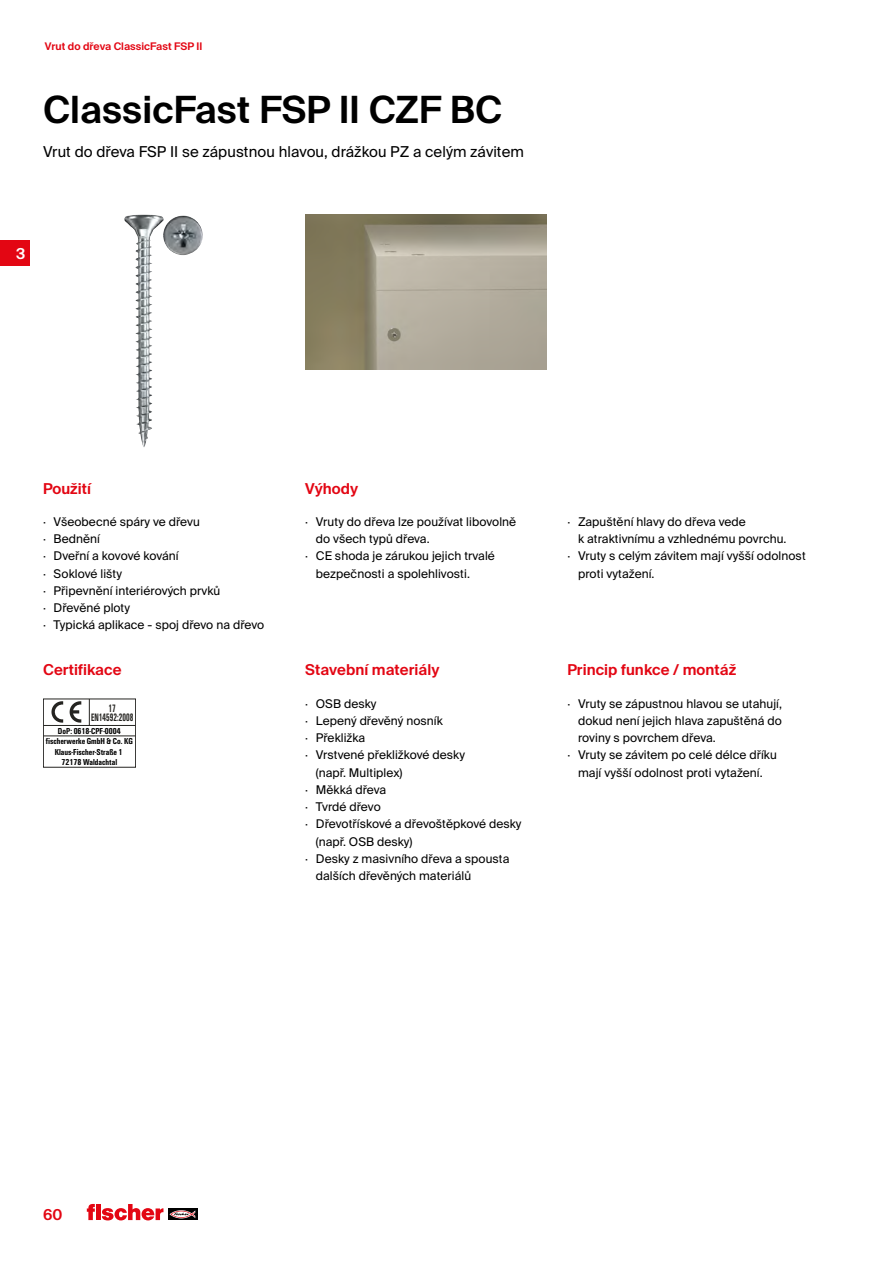
<style>
.page{position:relative;width:893px;height:1263px;background:#fff}
.page>*{position:absolute;margin:0;border:0;box-sizing:border-box;transform-origin:0 0}
.t1{font:600 37.5px "fischerstrong";letter-spacing:.005em;color:#000}
.t2{font:600 15px "fischerstrong";letter-spacing:.005em;color:#e30613}
.t3{font:15px "fischerstrong";letter-spacing:.005em;color:#000}
.t4{font:600 15px "fischerstrong";color:#fff}
.t5{font:12px/17.2px "fischerstrong";letter-spacing:.005em;color:#000}
.t6{font:700 condensed 11.25px/9px "Fi We";color:#252421;text-align:center;scale:.7 1}
.t7{font:600 10.5px "fischerstrong";letter-spacing:.005em;color:#e30613}
.t8{font:700 condensed 9px/10.5px "Fi We";color:#000;text-align:center;scale:.95 1}
</style>
<div class="page">
<svg style="left:168px;top:1208px;width:29px;height:12px"></svg>
<svg style="left:169px;top:1210px;width:26px;height:8px"></svg>
<svg style="left:87px;top:1204px;width:76px;height:16px"></svg>
<svg style="left:89px;top:701px;width:1px;height:24px"></svg>
<hr style="left:43px;top:725px;width:92px;height:1px;background:#252421">
<hr style="left:43px;top:736px;width:92px;height:1px;background:#252421">
<div style="left:43px;top:699px;width:93px;height:69px;border:1px solid #252421"></div>
<svg style="left:51px;top:701px;width:12px;height:22px"></svg>
<svg style="left:69px;top:701px;width:12px;height:22px"></svg>
<img style="left:124px;top:215px;width:28px;height:232px">
<img style="left:305px;top:215px;width:241px;height:155px">
<div style="left:0;top:240px;width:30px;height:26px;background:#e30613"></div>
<p class="t7" style="left:45px;top:41px;width:159px">Vrut do dřeva ClassicFast FSP II</p>
<h1 class="t1" style="left:43px;top:88px;width:461px">ClassicFast FSP II CZF BC</h1>
<p class="t3" style="left:43px;top:143px;width:482px">Vrut do dřeva FSP II se zápustnou hlavou, drážkou PZ a celým závitem</p>
<p class="t4" style="left:16px;top:245px;width:11px">3</p>
<p class="t2" style="left:43px;top:480px;width:50px">Použití</p>
<p class="t5" style="left:43px;top:513px;width:223px">· Všeobecné spáry ve dřevu<br>· Bednění<br>· Dveřní a kovové kování<br>· Soklové lišty<br>· Připevnění interiérových prvků<br>· Dřevěné ploty<br>· Typická aplikace - spoj dřevo na dřevo</p>
<p class="t2" style="left:43px;top:661px;width:80px">Certifikace</p>
<p class="t6" style="left:91px;top:704px;width:62px">17<br>EN14592:2008</p>
<p class="t8" style="left:46px;top:736px;width:93px">fischerwerke GmbH &amp; Co. KG<br>Klaus-Fischer-Straße 1<br>72178 Waldachtal</p>
<p class="t8" style="left:58px;top:726px;width:68px">DoP: 0618-CPF-0004</p>
<p class="t2" style="left:305px;top:480px;width:55px">Výhody</p>
<p class="t5" style="left:305px;top:513px;width:212px">· Vruty do dřeva lze používat libovolně</p>
<p class="t5" style="left:316px;top:530px;width:115px">do všech typů dřeva.</p>
<p class="t5" style="left:305px;top:547px;width:191px">· CE shoda je zárukou jejich trvalé</p>
<p class="t5" style="left:316px;top:565px;width:156px">bezpečnosti a spolehlivosti.</p>
<p class="t2" style="left:305px;top:661px;width:136px">Stavební materiály</p>
<p class="t5" style="left:305px;top:695px;width:73px">· OSB desky</p>
<p class="t5" style="left:305px;top:712px;width:139px">· Lepený dřevěný nosník</p>
<p class="t5" style="left:305px;top:729px;width:61px">· Překližka</p>
<p class="t5" style="left:305px;top:747px;width:161px">· Vrstvené překližkové desky</p>
<p class="t5" style="left:316px;top:764px;width:88px">(např. Multiplex)</p>
<p class="t5" style="left:305px;top:781px;width:83px">· Měkká dřeva</p>
<p class="t5" style="left:305px;top:798px;width:77px">· Tvrdé dřevo</p>
<p class="t5" style="left:305px;top:816px;width:218px">· Dřevotřískové a dřevoštěpkové desky</p>
<p class="t5" style="left:316px;top:833px;width:98px">(např. OSB desky)</p>
<p class="t5" style="left:305px;top:850px;width:206px">· Desky z masivního dřeva a spousta</p>
<p class="t5" style="left:316px;top:867px;width:157px">dalších dřevěných materiálů</p>
<p class="t5" style="left:567px;top:513px;width:180px">· Zapuštění hlavy do dřeva vede</p>
<p class="t5" style="left:578px;top:530px;width:210px">k atraktivnímu a vzhlednému povrchu.</p>
<p class="t5" style="left:567px;top:547px;width:240px">· Vruty s celým závitem mají vyšší odolnost</p>
<p class="t5" style="left:578px;top:565px;width:78px">proti vytažení.</p>
<p class="t2" style="left:567px;top:661px;width:170px">Princip funkce / montáž</p>
<p class="t5" style="left:567px;top:695px;width:216px">· Vruty se zápustnou hlavou se utahují,</p>
<p class="t5" style="left:578px;top:712px;width:205px">dokud není jejich hlava zapuštěná do</p>
<p class="t5" style="left:578px;top:729px;width:139px">roviny s povrchem dřeva.</p>
<p class="t5" style="left:567px;top:747px;width:211px">· Vruty se závitem po celé délce dříku</p>
<p class="t5" style="left:578px;top:764px;width:186px">mají vyšší odolnost proti vytažení.</p>
<p class="t2" style="left:43px;top:1206px;width:21px">60</p>
</div>
